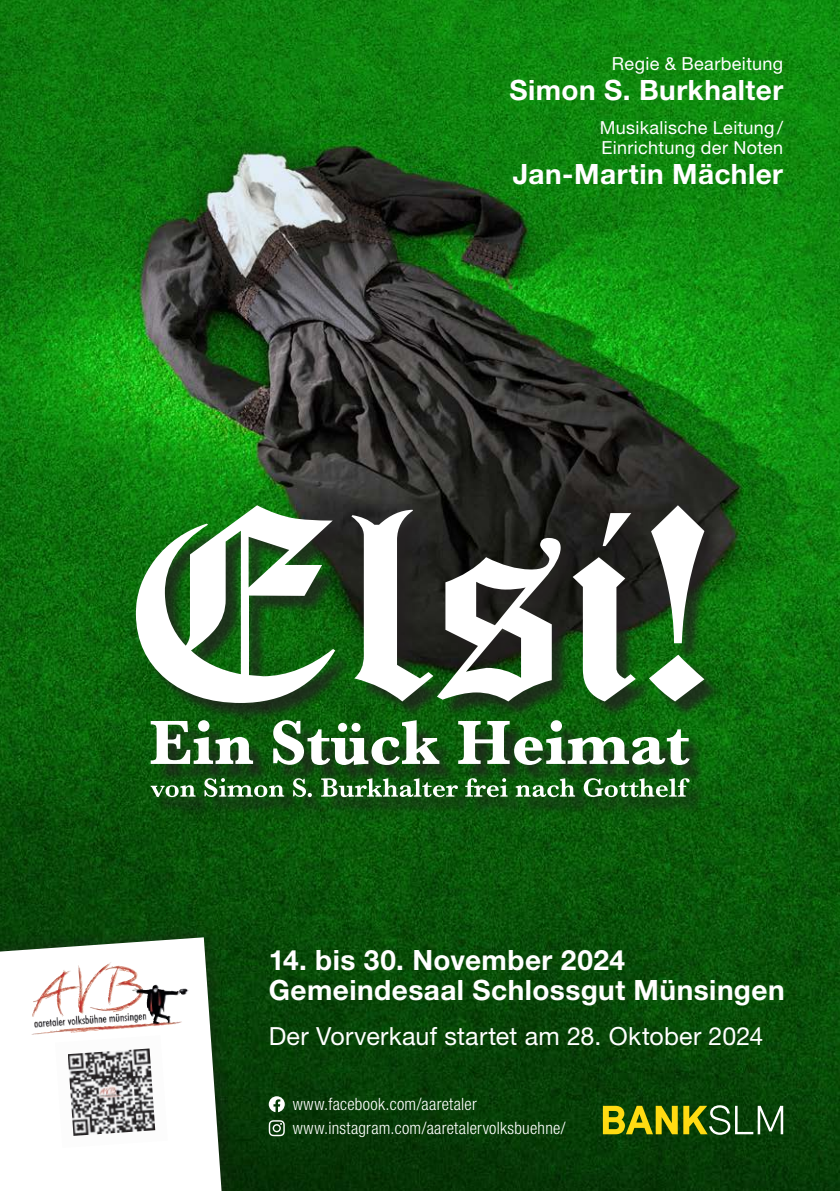
<style>
.page{position:relative;width:840px;height:1191px;background:#fff}
.page>*{position:absolute;margin:0;border:0;box-sizing:border-box;transform-origin:0 0}
.t1{font:700 28px "Helvetica Neue LT Std";letter-spacing:.015em;color:#fff}
.t2{font:25px "Helvetica Neue LT Std";letter-spacing:.01em;color:#fff}
.t3{font:18px/20px "Helvetica Neue LT Std";letter-spacing:.02em;color:#fff}
.t4{font:300 condensed 17px "Helvetica Neue LT Std";letter-spacing:.015em;color:#fff}
</style>
<div class="page">
<img style="left:0;top:0;width:839px;height:1191px">
<div style="left:0;top:919px;width:241px;height:272px;background:#231f20;opacity:.6"></div>
<svg style="left:0;top:937px;width:221px;height:254px"></svg>
<img style="left:24px;top:954px;width:169px;height:83px">
<img style="left:55px;top:1035px;width:113px;height:113px">
<img style="left:68px;top:1048px;width:87px;height:87px">
<svg style="left:268px;top:1096px;width:16px;height:16px"></svg>
<svg style="left:268px;top:1120px;width:16px;height:16px"></svg>
<div style="left:138px;top:508px;width:584px;height:307px;background:#231f20;opacity:.75"></div>
<svg style="left:135px;top:505px;width:200px;height:198px"></svg>
<svg style="left:351px;top:510px;width:209px;height:191px"></svg>
<svg style="left:572px;top:513px;width:63px;height:188px"></svg>
<svg style="left:648px;top:505px;width:56px;height:196px"></svg>
<svg style="left:151px;top:720px;width:102px;height:44px"></svg>
<svg style="left:273px;top:720px;width:166px;height:45px"></svg>
<svg style="left:458px;top:720px;width:231px;height:45px"></svg>
<svg style="left:151px;top:785px;width:44px;height:12px"></svg>
<svg style="left:204px;top:778px;width:80px;height:19px"></svg>
<svg style="left:293px;top:778px;width:19px;height:19px"></svg>
<svg style="left:321px;top:778px;width:136px;height:19px"></svg>
<svg style="left:465px;top:778px;width:42px;height:19px"></svg>
<svg style="left:515px;top:778px;width:59px;height:19px"></svg>
<svg style="left:583px;top:778px;width:106px;height:19px"></svg>
<svg style="left:602px;top:1105px;width:75px;height:29px;background:#93970d"></svg>
<svg style="left:683px;top:1105px;width:99px;height:29px;background:#547533"></svg>
<p class="t3" style="left:611px;top:53px;width:173px">Regie &amp; Bearbeitung</p>
<p class="t1" style="left:509px;top:72px;width:275px">Simon S. Burkhalter</p>
<p class="t3" style="left:599px;top:117px;width:185px">Musikalische Leitung /<br>Einrichtung der Noten</p>
<p class="t1" style="left:512px;top:156px;width:272px">Jan-Martin Mächler</p>
<p class="t1" style="left:268px;top:942px;width:357px">14. bis 30. November 2024</p>
<p class="t1" style="left:268px;top:972px;width:517px">Gemeindesaal Schlossgut Münsingen</p>
<p class="t2" style="left:268px;top:1021px;width:496px">Der Vorverkauf startet am 28. Oktober 2024</p>
<p class="t4" style="left:292px;top:1094px;width:185px">www.facebook.com/aaretaler</p>
<p class="t4" style="left:292px;top:1118px;width:274px">www.instagram.com/aaretalervolksbuehne/</p>
</div>
